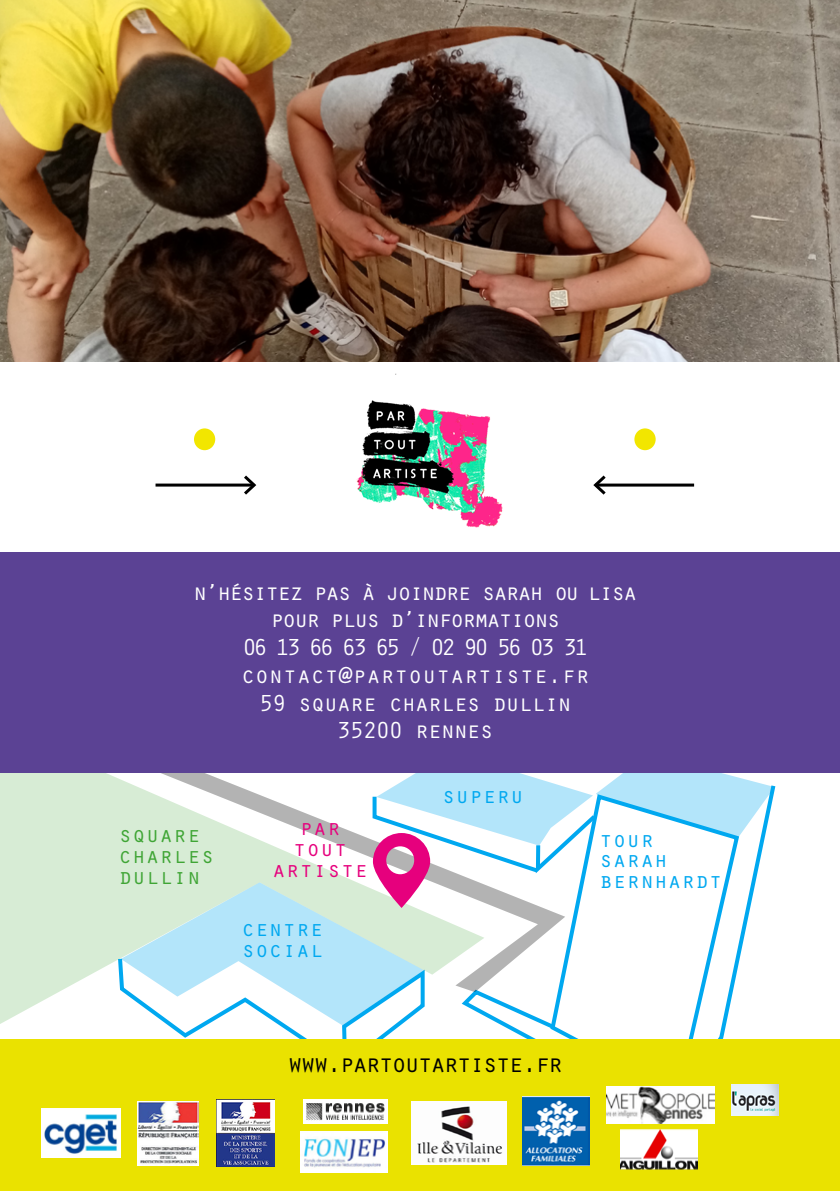
<style>
.page{position:relative;width:840px;height:1191px;background:#fff}
.page>*{position:absolute;margin:0;border:0;box-sizing:border-box;transform-origin:0 0}
.t1{font:26px "Orator Std";letter-spacing:-.1em;color:#000}
.t2{font:24px/27.8px "Orator Std";letter-spacing:-.1em;color:#fff;text-align:center}
.t3{font:22.8px/20.8px "Orator Std";color:#00a8f0}
.t4{font:22.8px/20.8px "Orator Std";color:#3fa535}
.t5{font:22.8px/20.8px "Orator Std";color:#e6007d;text-align:center}
</style>
<div class="page">
<img style="left:356px;top:373px;width:147px;height:155px">
<svg style="left:458px;top:786px;width:319px;height:254px"></svg>
<svg style="left:0;top:773px;width:484px;height:266px"></svg>
<svg style="left:62px;top:773px;width:486px;height:219px;fill:#d7ecd5"></svg>
<svg style="left:548px;top:908px;width:193px;height:132px"></svg>
<svg style="left:370px;top:773px;width:404px;height:135px"></svg>
<div style="left:0;top:552px;width:839px;height:221px;background:#5b4294"></div>
<hr style="left:595px;top:483px;width:98px;height:3px;background:#000">
<svg style="left:593px;top:475px;width:15px;height:20px"></svg>
<div style="left:634px;top:428px;width:21px;height:22px;background:#f2e600;border-radius:50%"></div>
<hr style="left:155px;top:483px;width:99px;height:3px;background:#000">
<svg style="left:240px;top:475px;width:17px;height:20px"></svg>
<div style="left:194px;top:428px;width:21px;height:22px;background:#f2e600;border-radius:50%"></div>
<div style="left:0;top:1040px;width:839px;height:151px;background:#eae200"></div>
<img style="left:411px;top:1101px;width:95px;height:63px">
<img style="left:522px;top:1096px;width:67px;height:69px">
<img style="left:137px;top:1101px;width:61px;height:64px">
<img style="left:217px;top:1099px;width:58px;height:68px">
<img style="left:620px;top:1123px;width:77px;height:47px">
<img style="left:731px;top:1084px;width:47px;height:31px">
<img style="left:606px;top:1086px;width:107px;height:37px">
<img style="left:42px;top:1108px;width:78px;height:49px">
<img style="left:301px;top:1131px;width:86px;height:41px">
<img style="left:303px;top:1100px;width:84px;height:23px">
<img style="left:0;top:0;width:839px;height:362px">
<p class="t2" style="left:193px;top:576px;width:445px">n’hésitez pas à joindre sarah ou lisa pour plus d’informations<br>06 13 66 63 65 / 02 90 56 03 31 contact@partoutartiste.fr<br>59 square charles dullin<br>35200 rennes</p>
<p class="t4" style="left:118px;top:823px;width:97px">square charles dullin</p>
<p class="t5" style="left:272px;top:816px;width:97px">par tout artiste</p>
<p class="t3" style="left:241px;top:917px;width:84px">centre social</p>
<p class="t3" style="left:441px;top:784px;width:84px">superu</p>
<p class="t1" style="left:287px;top:1045px;width:277px">www.partoutartiste.fr</p>
<p class="t3" style="left:599px;top:827px;width:125px">tour sarah bernhardt</p>
</div>
